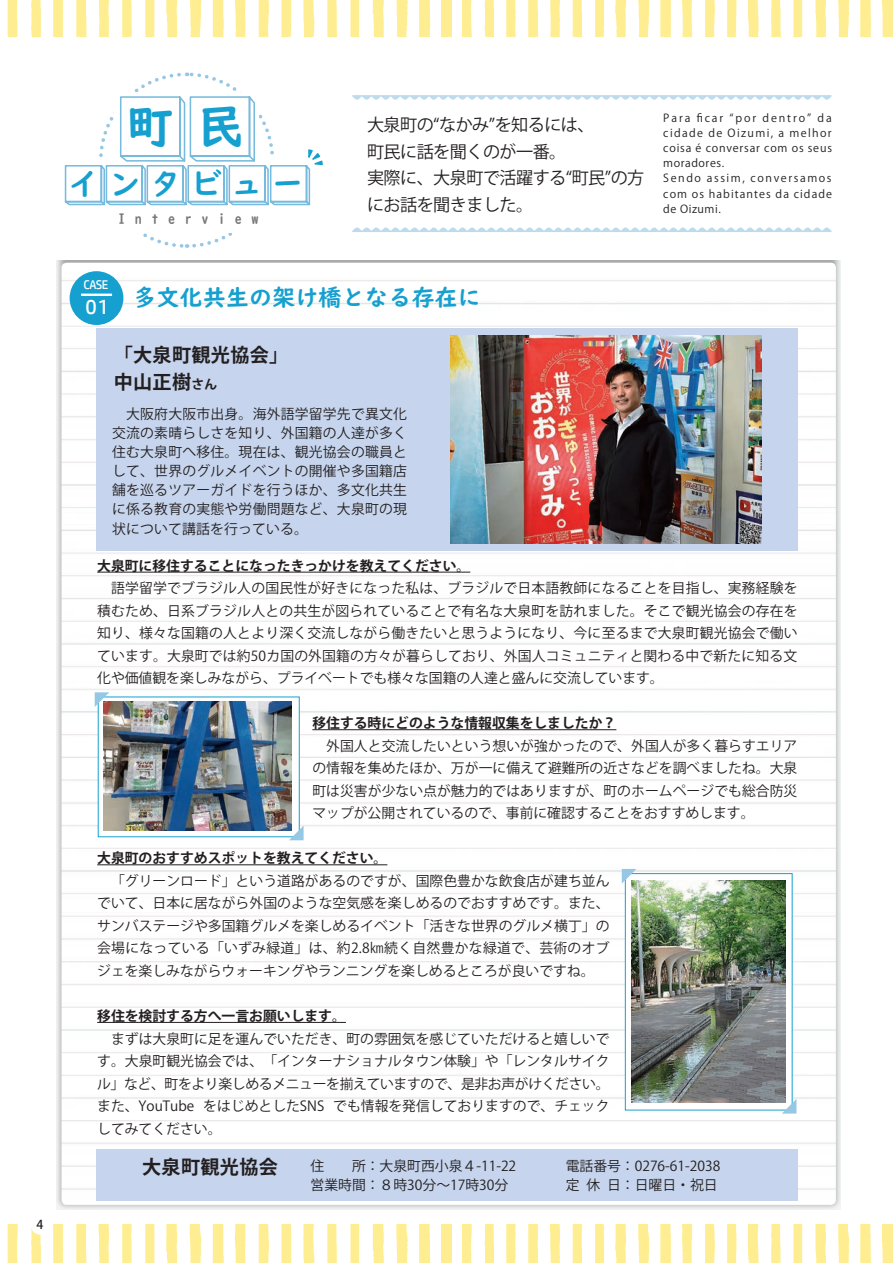
<style>
.page{position:relative;width:893px;height:1263px;background:#fff}
.page>*{position:absolute;margin:0;border:0;box-sizing:border-box;transform-origin:0 0}
.t1{font:47.4px "UD Digi Kyokasho N B";color:#15a0d0}
.t2{font:31.95px "UD Digi Kyokasho N B";letter-spacing:.28em;color:#15a0d0}
.t3{font:23.25px "UD Digi Kyokasho N B";color:#15a0d0}
.t4{font:21.15px "HP Simplified W01";color:#fff}
.t5{font:700 19.2px/26.7px "Koz Go Pro";letter-spacing:.015em;color:#231f20}
.t6{font:17.1px/26.5px "Koz Go Pro";letter-spacing:-.03em;color:#231f20}
.t7{font:14.25px "UD Digi Kyokasho N B";letter-spacing:.675em;color:#76787b}
.t8{font:13.8px/22.5px "Koz Go Pro";color:#231f20;text-align:justify}
.t9{font:700 13.8px "Koz Go Pro";color:#231f20}
.t10{font:12.6px "HP Simplified W01";color:#fff}
.t11{font:500 12.15px "Koz Go Pro";color:#231f20}
.t12{font:10.95px/15.1px "Koz Go Pro";letter-spacing:.1em;color:#231f20}
.s1{font-size:12.75px}
</style>
<div class="page">
<div style="left:56px;top:261px;width:785px;height:949px;background:linear-gradient(to bottom,#d8d8d9,#d8d9d9)"></div>
<img style="left:62px;top:263px;width:774px;height:942px">
<img style="left:451px;top:0;width:442px;height:36px">
<img style="left:7px;top:0;width:444px;height:36px">
<img style="left:451px;top:1225px;width:442px;height:38px">
<img style="left:7px;top:1225px;width:444px;height:38px">
<svg style="left:352px;top:95px;width:479px;height:5px"></svg>
<svg style="left:352px;top:227px;width:479px;height:5px"></svg>
<svg style="left:64px;top:72px;width:259px;height:176px"></svg>
<div style="left:31px;top:1215px;width:19px;height:19px;background:#fff;border-radius:50%"></div>
<div style="left:70px;top:271px;width:53px;height:54px;background:#15a0d0;border-radius:50%"></div>
<hr style="left:81px;top:294px;width:31px;height:2px;background:#fff">
<hr style="left:97px;top:572px;width:373px;height:1px;background:#231f20">
<hr style="left:312px;top:729px;width:304px;height:1px;background:#231f20">
<hr style="left:97px;top:864px;width:290px;height:1px;background:#231f20">
<hr style="left:97px;top:1022px;width:249px;height:1px;background:#231f20">
<div style="left:625px;top:873px;width:167px;height:237px;background:#fff"></div>
<div style="left:625px;top:873px;width:167px;height:237px;border:1px solid #15a0d0"></div>
<svg style="left:782px;top:1099px;width:14px;height:14px"></svg>
<svg style="left:622px;top:869px;width:14px;height:15px"></svg>
<div style="left:98px;top:697px;width:201px;height:140px;background:#fff"></div>
<svg style="left:289px;top:826px;width:15px;height:14px"></svg>
<svg style="left:95px;top:692px;width:14px;height:15px"></svg>
<div style="left:96px;top:328px;width:702px;height:223px;background:#c6d5ed"></div>
<div style="left:96px;top:1149px;width:702px;height:51px;background:#c6d5ed"></div>
<img style="left:450px;top:336px;width:312px;height:207px">
<img style="left:631px;top:881px;width:155px;height:221px">
<img style="left:103px;top:701px;width:189px;height:129px">
<p class="t11" style="left:37px;top:1217px;width:8px">4</p>
<h1 class="t1" style="left:127px;top:98px;width:118px">町民</h1>
<h2 class="t2" style="left:68px;top:165px;width:237px">インタビュー</h2>
<p class="t7" style="left:118px;top:210px;width:142px">Interview</p>
<p class="t6" style="left:367px;top:112px;width:279px">大泉町の“なかみ”を知るには、<br>町民に話を聞くのが一番。<br>実際に、大泉町で活躍する“町民”の方にお話を聞きました。</p>
<p class="t12" style="left:663px;top:110px;width:170px">Para ficar “por dentro” da cidade de Oizumi, a melhor coisa é conversar com os seus moradores.<br>Sendo assim, conversamos com os habitantes da cidade de Oizumi.</p>
<p class="t10" style="left:84px;top:278px;width:26px">CASE</p>
<h3 class="t4" style="left:85px;top:294px;width:25px">01</h3>
<h3 class="t3" style="left:133px;top:284px;width:349px">多文化共生の架け橋となる存在に</h3>
<h3 class="t5" style="left:114px;top:343px;width:176px">「大泉町観光協会」中山正樹<span class="s1">さん</span></h3>
<p class="t8" style="left:112px;top:404px;width:296px;line-height:19.2px">　大阪府大阪市出身。海外語学留学先で異文化交流の素晴らしさを知り、外国籍の人達が多く住む大泉町へ移住。現在は、観光協会の職員として、世界のグルメイベントの開催や多国籍店舗を巡るツアーガイドを行うほか、多文化共生に係る教育の実態や労働問題など、大泉町の現状について講話を行っている。</p>
<p class="t9" style="left:97px;top:557px;width:375px">大泉町に移住することになったきっかけを教えてください。</p>
<p class="t8" style="left:97px;top:577px;width:702px">　語学留学でブラジル人の国民性が好きになった私は、ブラジルで日本語教師になることを目指し、実務経験を積むため、日系ブラジル人との共生が図られていることで有名な大泉町を訪れました。そこで観光協会の存在を知り、様々な国籍の人とより深く交流しながら働きたいと思うようになり、今に至るまで大泉町観光協会で働いています。大泉町では約50カ国の外国籍の方々が暮らしており、外国人コミュニティと関わる中で新たに知る文化や価値観を楽しみながら、プライベートでも様々な国籍の人達と盛んに交流しています。</p>
<p class="t9" style="left:312px;top:714px;width:306px">移住する時にどのような情報収集をしましたか？</p>
<p class="t8" style="left:312px;top:735px;width:487px">　外国人と交流したいという想いが強かったので、外国人が多く暮らすエリアの情報を集めたほか、万が一に備えて避難所の近さなどを調べましたね。大泉町は災害が少ない点が魅力的ではありますが、町のホームページでも総合防災マップが公開されているので、事前に確認することをおすすめします。</p>
<p class="t9" style="left:97px;top:849px;width:292px">大泉町のおすすめスポットを教えてください。</p>
<p class="t8" style="left:97px;top:870px;width:514px">　「グリーンロード」という道路があるのですが、国際色豊かな飲食店が建ち並んでいて、日本に居ながら外国のような空気感を楽しめるのでおすすめです。また、サンバステージや多国籍グルメを楽しめるイベント「活きな世界のグルメ横丁」の会場になっている「いずみ緑道」は、約2.8㎞続く自然豊かな緑道で、芸術のオブジェを楽しみながらウォーキングやランニングを楽しめるところが良いですね。</p>
<p class="t9" style="left:97px;top:1007px;width:250px">移住を検討する方へ一言お願いします。</p>
<p class="t8" style="left:97px;top:1027px;width:514px">　まずは大泉町に足を運んでいただき、町の雰囲気を感じていただけると嬉しいです。大泉町観光協会では、「インターナショナルタウン体験」や「レンタルサイクル」など、町をより楽しめるメニューを揃えていますので、是非お声がけください。また、YouTube をはじめとしたSNS でも情報を発信しておりますので、チェックしてみてください。</p>
<h3 class="t5" style="left:142px;top:1155px;width:137px">大泉町観光協会</h3>
<p class="t8" style="left:311px;top:1155px;width:207px">住　　所：大泉町西小泉４-11-22</p>
<p class="t8" style="left:566px;top:1155px;width:156px">電話番号：0276-61-2038</p>
<p class="t8" style="left:311px;top:1174px;width:199px">営業時間：８時30分～17時30分</p>
<p class="t8" style="left:566px;top:1174px;width:154px">定休日：日曜日・祝日</p>
</div>
